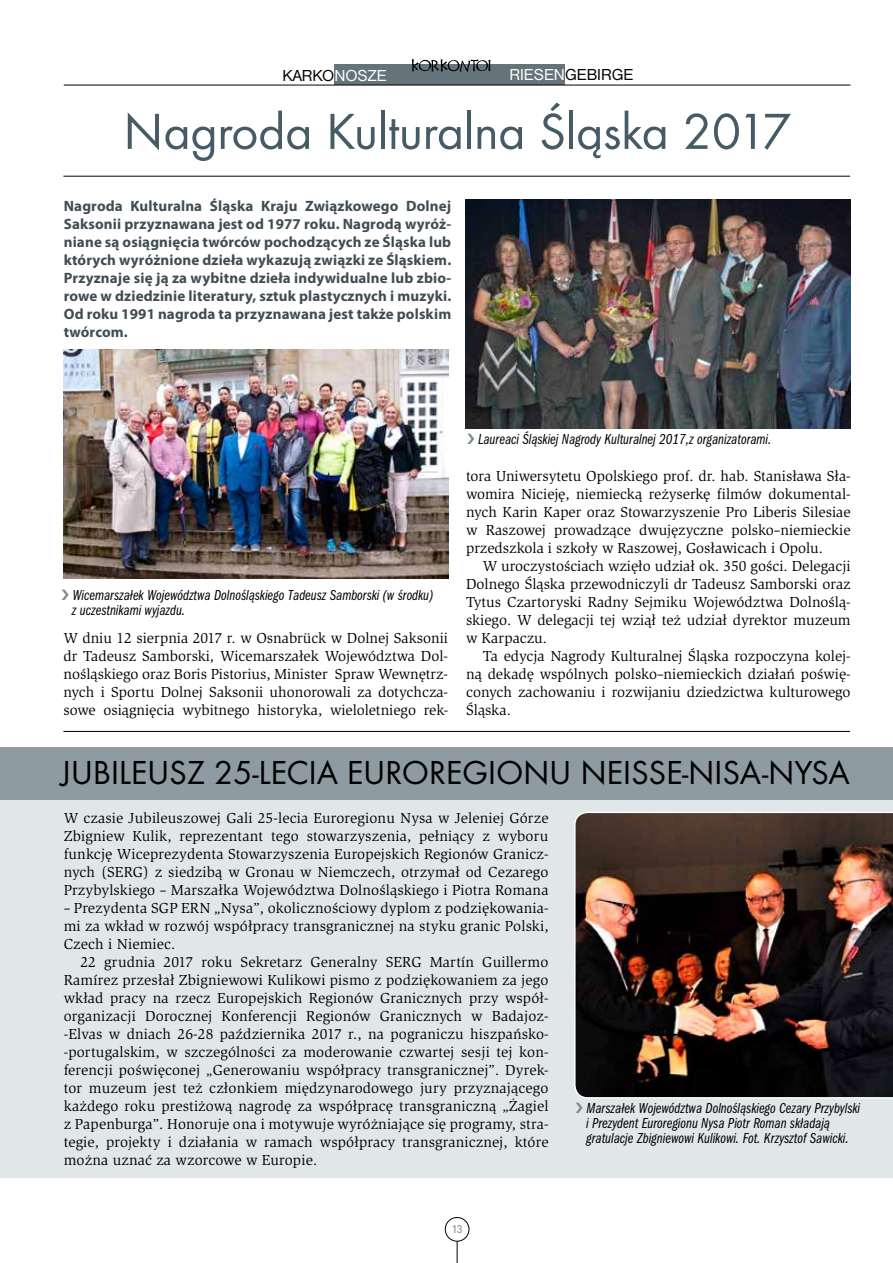
<style>
.page{position:relative;width:893px;height:1263px;background:#fff}
.page>*{position:absolute;margin:0;border:0;box-sizing:border-box;transform-origin:0 0}
.t1{font:52.5px "Futura TCE";letter-spacing:-.01em;color:#465b65}
.t2{font:34.5px "Futura TCE";letter-spacing:-.01em;color:#000}
.t3{font:16.5px "Nimbus San DCE";color:#000}
.t4{font:15px/18px "Slimbach Itc TCE";color:#000;text-align:justify}
.t5{font:700 15px/18px "Myriad Pro";letter-spacing:.01em;color:#3f4d53;text-align:justify}
.t6{font:15px/15px "Franklin Got Itc TCE Book Comp Ital";color:#000}
.t7{font:condensed 12px "Nimbus San DCE";color:#878787}
.s1{color:#fff}
</style>
<div class="page">
<div style="left:335px;top:64px;width:230px;height:21px;background:#65737a"></div>
<svg style="left:412px;top:59px;width:79px;height:13px"></svg>
<hr style="left:64px;top:85px;width:786px;height:1px;background:#000">
<div style="left:445px;top:1217px;width:24px;height:24px;border:1px solid #000;border-radius:50%"></div>
<svg style="left:457px;top:1241px;width:1px;height:22px"></svg>
<div style="left:0;top:800px;width:893px;height:378px;background:#e1e6e8"></div>
<div style="left:0;top:747px;width:893px;height:53px;background:#8e9ba2"></div>
<hr style="left:63px;top:731px;width:787px;height:1px;background:#000">
<hr style="left:63px;top:176px;width:787px;height:1px;background:#000">
<img style="left:466px;top:200px;width:384px;height:228px">
<img style="left:64px;top:350px;width:385px;height:228px">
<img style="left:574px;top:811px;width:319px;height:287px">
<p class="t3" style="left:282px;top:66px;width:106px">KARKO<span class="s1">NOSZE</span></p>
<p class="t3" style="left:509px;top:66px;width:125px"><span class="s1">RIESEN</span>GEBIRGE</p>
<h1 class="t1" style="left:123px;top:100px;width:669px">Nagroda Kulturalna Śląska 2017</h1>
<p class="t5" style="left:64px;top:197px;width:389px">Nagroda Kulturalna Śląska Kraju Związkowego Dolnej Saksonii przyznawana jest od 1977 roku. Nagrodą wyróż&shy;niane są osiągnięcia twórców pochodzących ze Śląska lub których wyróżnione dzieła wykazują związki ze Śląskiem.<br>Przyznaje się ją za wybitne dzieła indywidualne lub zbio&shy;rowe w dziedzinie literatury, sztuk plastycznych i muzyki.<br>Od roku 1991 nagroda ta przyznawana jest także polskim twórcom.</p>
<p class="t6" style="left:72px;top:588px;width:363px">Wicemarszałek Województwa Dolnośląskiego Tadeusz Samborski (w środku) z uczestnikami wyjazdu.</p>
<p class="t4" style="left:63px;top:629px;width:386px">W dniu 12 sierpnia 2017 r. w Osnabrück w Dolnej Saksonii dr Tadeusz Samborski, Wicemarszałek Województwa Dol&shy;nośląskiego oraz Boris Pistorius, Minister Spraw Wewnętrz&shy;nych i Sportu Dolnej Saksonii uhonorowali za dotychcza&shy;sowe osiągnięcia wybitnego historyka, wieloletniego rek-</p>
<p class="t6" style="left:478px;top:432px;width:295px">Laureaci Śląskiej Nagrody Kulturalnej 2017,z organizatorami.</p>
<p class="t4" style="left:466px;top:467px;width:386px">tora Uniwersytetu Opolskiego prof. dr. hab. Stanisława Sła&shy;womira Nicieję, niemiecką reżyserkę filmów dokumental&shy;nych Karin Kaper oraz Stowarzyszenie Pro Liberis Silesiae w Raszowej prowadzące dwujęzyczne polsko–niemieckie przedszkola i szkoły w Raszowej, Gosławicach i Opolu.</p>
<p class="t4" style="left:466px;top:557px;width:386px;text-indent:17px">W uroczystościach wzięło udział ok. 350 gości. Delegacji Dolnego Śląska przewodniczyli dr Tadeusz Samborski oraz Tytus Czartoryski Radny Sejmiku Województwa Dolnoślą&shy;skiego. W delegacji tej wziął też udział dyrektor muzeum w Karpaczu.</p>
<p class="t4" style="left:466px;top:647px;width:386px;text-indent:17px">Ta edycja Nagrody Kulturalnej Śląska rozpoczyna kolej&shy;ną dekadę wspólnych polsko–niemieckich działań poświę&shy;conych zachowaniu i rozwijaniu dziedzictwa kulturowego Śląska.</p>
<h2 class="t2" style="left:60px;top:752px;width:791px">JUBILEUSZ 25-LECIA EUROREGIONU NEISSE-NISA-NYSA</h2>
<p class="t4" style="left:64px;top:809px;width:486px">W czasie Jubileuszowej Gali 25-lecia Euroregionu Nysa w Jeleniej Górze Zbigniew Kulik, reprezentant tego stowarzyszenia, pełniący z wyboru funkcję Wiceprezydenta Stowarzyszenia Europejskich Regionów Granicz&shy;nych (SERG) z siedzibą w Gronau w Niemczech, otrzymał od Cezarego Przybylskiego – Marszałka Województwa Dolnośląskiego i Piotra Romana</p>
<p class="t4" style="left:64px;top:899px;width:486px">– Prezydenta SGP ERN „Nysa”, okolicznościowy dyplom z podziękowania&shy;mi za wkład w rozwój współpracy transgranicznej na styku granic Polski, Czech i Niemiec.</p>
<p class="t4" style="left:64px;top:953px;width:486px;text-indent:17px">22 grudnia 2017 roku Sekretarz Generalny SERG Martín Guillermo Ramírez przesłał Zbigniewowi Kulikowi pismo z podziękowaniem za jego wkład pracy na rzecz Europejskich Regionów Granicznych przy współ&shy;organizacji Dorocznej Konferencji Regionów Granicznych w Badajoz--Elvas w dniach 26-28 października 2017 r., na pograniczu hiszpańsko--portugalskim, w szczególności za moderowanie czwartej sesji tej kon&shy;ferencji poświęconej „Generowaniu współpracy transgranicznej”. Dyrek&shy;tor muzeum jest też członkiem międzynarodowego jury przyznającego każdego roku prestiżową nagrodę za współpracę transgraniczną „Żagiel z Papenburga”. Honoruje ona i motywuje wyróżniające się programy, stra&shy;tegie, projekty i działania w ramach współpracy transgranicznej, które można uznać za wzorcowe w Europie.</p>
<p class="t7" style="left:452px;top:1223px;width:12px">13</p>
<p class="t6" style="left:586px;top:1101px;width:276px">Marszałek Województwa Dolnośląskiego Cezary Przybylski i Prezydent Euroregionu Nysa Piotr Roman składają gratulacje Zbigniewowi Kulikowi. Fot. Krzysztof Sawicki.</p>
</div>
